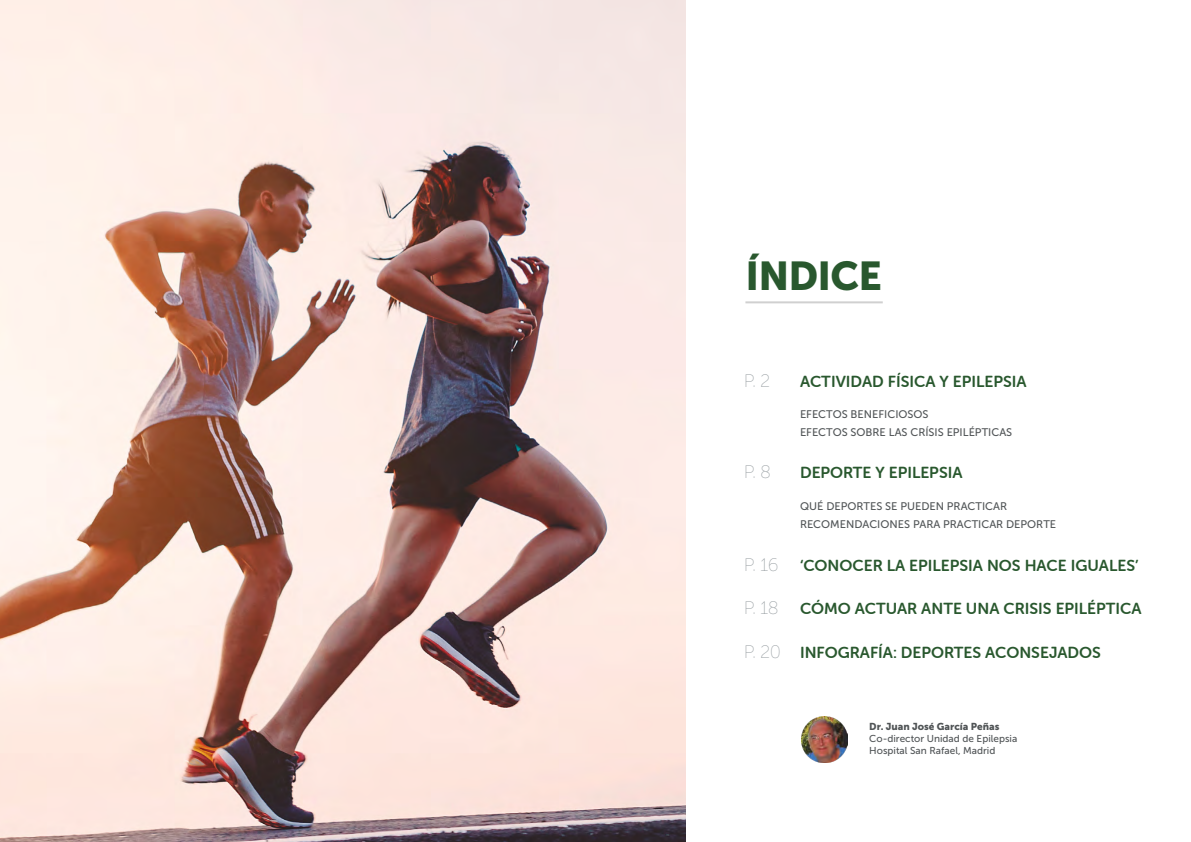
<style>
.page{position:relative;width:1191px;height:842px;background:#fff}
.page>*{position:absolute;margin:0;border:0;box-sizing:border-box;transform-origin:0 0}
.t1{font:40px "Museo Sans 900";letter-spacing:-.02em;color:#29582e}
.t2{font:300 18px "Museo Sans Display";color:#91989c}
.t3{font:16px "Museo Sans Rounded 700";color:#29582e}
.t4{font:11px/18px "Museo Sans 500";color:#505456}
.t5{font:10px/12px "Museo Sans 500";color:#505456}
.t6{font:10px "Museo Sans 900";color:#505456}
.s1{font-family:"Museo Sans Display";font-weight:300;font-size:18px;color:#91989c}
</style>
<div class="page">
<img style="left:0;top:0;width:685px;height:842px">
<img style="left:801px;top:716px;width:46px;height:46px">
<hr style="left:745px;top:301px;width:137px;height:2px;background:#d0d0d0">
<h1 class="t1" style="left:745px;top:253px;width:138px">ÍNDICE</h1>
<p class="t2" style="left:744px;top:371px;width:27px">P. 2</p>
<p class="t3" style="left:800px;top:372px;width:228px">ACTIVIDAD FÍSICA Y EPILEPSIA</p>
<p class="t4" style="left:800px;top:405px;width:214px">EFECTOS BENEFICIOSOS<br>EFECTOS SOBRE LAS CRÍSIS EPILÉPTICAS</p>
<p class="t2" style="left:744px;top:463px;width:28px">P. 8</p>
<p class="t3" style="left:800px;top:464px;width:164px">DEPORTE Y EPILEPSIA</p>
<p class="t4" style="left:800px;top:497px;width:258px">QUÉ DEPORTES SE PUEDEN PRACTICAR<br>RECOMENDACIONES PARA PRACTICAR DEPORTE</p>
<p class="t3" style="left:744px;top:556px;width:396px"><span class="s1">P. 16</span> ‘CONOCER LA EPILEPSIA NOS HACE IGUALES’</p>
<p class="t3" style="left:744px;top:600px;width:399px"><span class="s1">P. 18</span> CÓMO ACTUAR ANTE UNA CRISIS EPILÉPTICA</p>
<p class="t3" style="left:744px;top:644px;width:358px"><span class="s1">P. 20</span> INFOGRAFÍA: DEPORTES ACONSEJADOS</p>
<p class="t6" style="left:869px;top:720px;width:132px">Dr. Juan José García Peñas</p>
<p class="t5" style="left:869px;top:732px;width:149px">Co-director Unidad de Epilepsia<br>Hospital San Rafael, Madrid</p>
</div>
